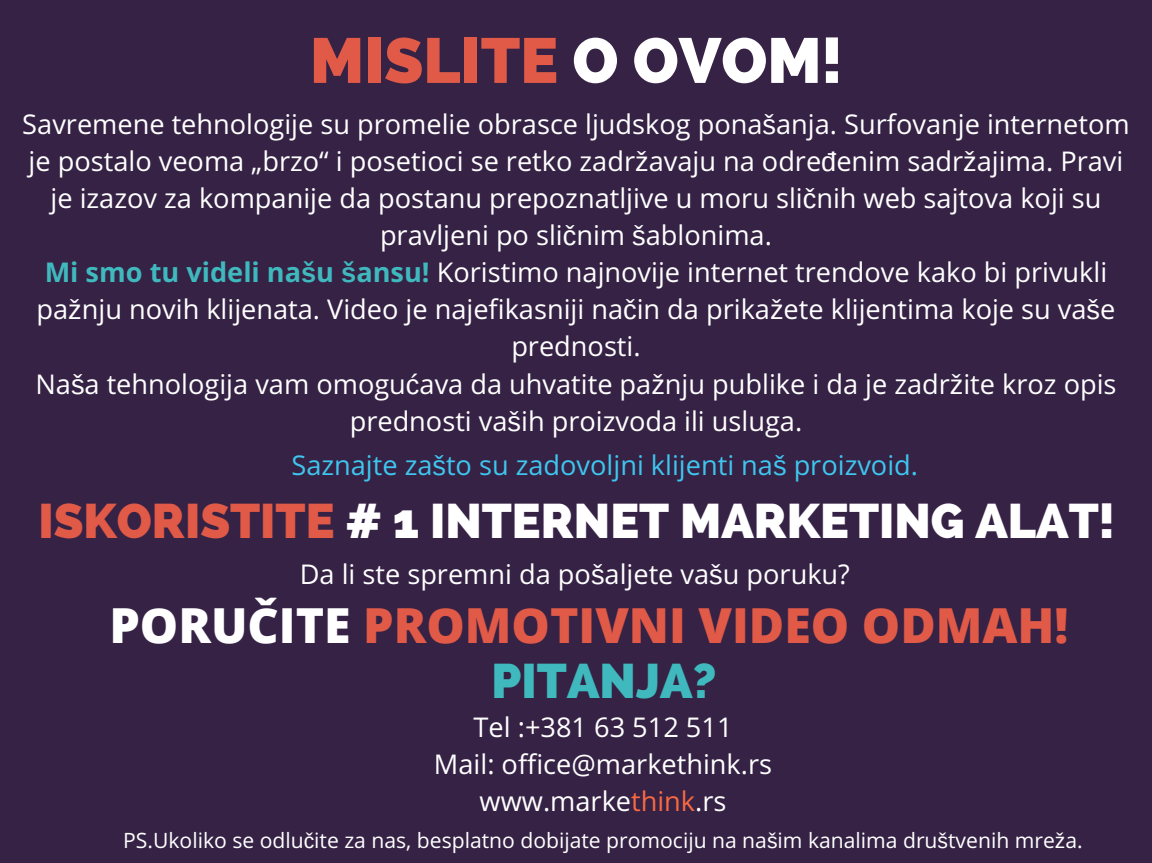
<style>
.page{position:relative;width:1152px;height:863px;background:#fff}
.page>*{position:absolute;margin:0;border:0;box-sizing:border-box;transform-origin:0 0}
.t1{font:800 63.45px "Raleway";color:#e05a47}
.t2{font:800 48.3px "Raleway";color:#fff}
.t3{font:800 48.3px "Open Sans";color:#e05a47}
.t4{font:800 48.3px "Raleway";color:#3fb9bd}
.t5{font:27.15px/37.2px "Open Sans";color:#fff;text-align:center}
.t6{font:27.15px "Open Sans";color:#3fc6ee}
.t7{font:21.15px "Open Sans";color:#fff}
.s1{color:#fff}
.s2{font-family:"Arimo"}
.s3{font-weight:700;color:#3fb9bd}
.s4{font-family:"Arimo";font-weight:700;color:#3fb9bd}
.s5{color:#e05a47}
.s6{color:#f86942}
</style>
<div class="page">
<div style="left:0;top:0;width:1152px;height:862px;background:#352245"></div>
<h1 class="t1" style="left:310px;top:23px;width:534px">MISLITE <span class="s1">O OVOM!</span></h1>
<p class="t5" style="left:22px;top:104px;width:1109px">Savremene tehnologije su promelie obrasce ljudskog pona<span class="s2">š</span>anja. Surfovanje internetom je postalo veoma „brzo“ i posetioci se retko zadr<span class="s2">ž</span>avaju na odre<span class="s2">đ</span>enim sadr<span class="s2">ž</span>ajima. Pravi je izazov za kompanije da postanu prepoznatljive u moru sli<span class="s2">č</span>nih web sajtova koji su pravljeni po sli<span class="s2">č</span>nim <span class="s2">š</span>ablonima.<br><span class="s3">Mi smo tu videli na</span><span class="s4">š</span><span class="s3">u</span> <span class="s4">š</span><span class="s3">ansu!</span> Koristimo najnovije internet trendove kako bi privukli pa<span class="s2">ž</span>nju novih klijenata. Video je najefikasniji na<span class="s2">č</span>in da prika<span class="s2">ž</span>ete klijentima koje su va<span class="s2">š</span>e prednosti.<br>Na<span class="s2">š</span>a tehnologija vam omogu<span class="s2">ć</span>ava da uhvatite pa<span class="s2">ž</span>nju publike i da je zadr<span class="s2">ž</span>ite kroz opis prednosti va<span class="s2">š</span>ih proizvoda ili usluga.</p>
<p class="t6" style="left:291px;top:445px;width:628px">Saznajte za<span class="s2">š</span>to su zadovoljni klijenti na<span class="s2">š</span> proizvoid.</p>
<h2 class="t2" style="left:38px;top:492px;width:1078px"><span class="s5">ISKORISTITE</span> # 1 INTERNET MARKETING ALAT!</h2>
<p class="t5" style="left:300px;top:554px;width:552px">Da li ste spremni da po<span class="s2">š</span>aljete va<span class="s2">š</span>u poruku?</p>
<h2 class="t3" style="left:109px;top:592px;width:961px"><span class="s1">PORUČITE</span> PROMOTIVNI VIDEO ODMAH!</h2>
<h2 class="t4" style="left:492px;top:652px;width:226px">PITANJA?</h2>
<p class="t5" style="left:434px;top:707px;width:340px">Tel :+381 63 512 511<br>Mail: office@markethink.rs www.marke<span class="s6">think</span>.rs</p>
<p class="t7" style="left:123px;top:825px;width:961px">PS.Ukoliko se odlu<span class="s2">č</span>ite za nas, besplatno dobijate promociju na na<span class="s2">š</span>im kanalima dru<span class="s2">š</span>tvenih mre<span class="s2">ž</span>a.</p>
</div>
